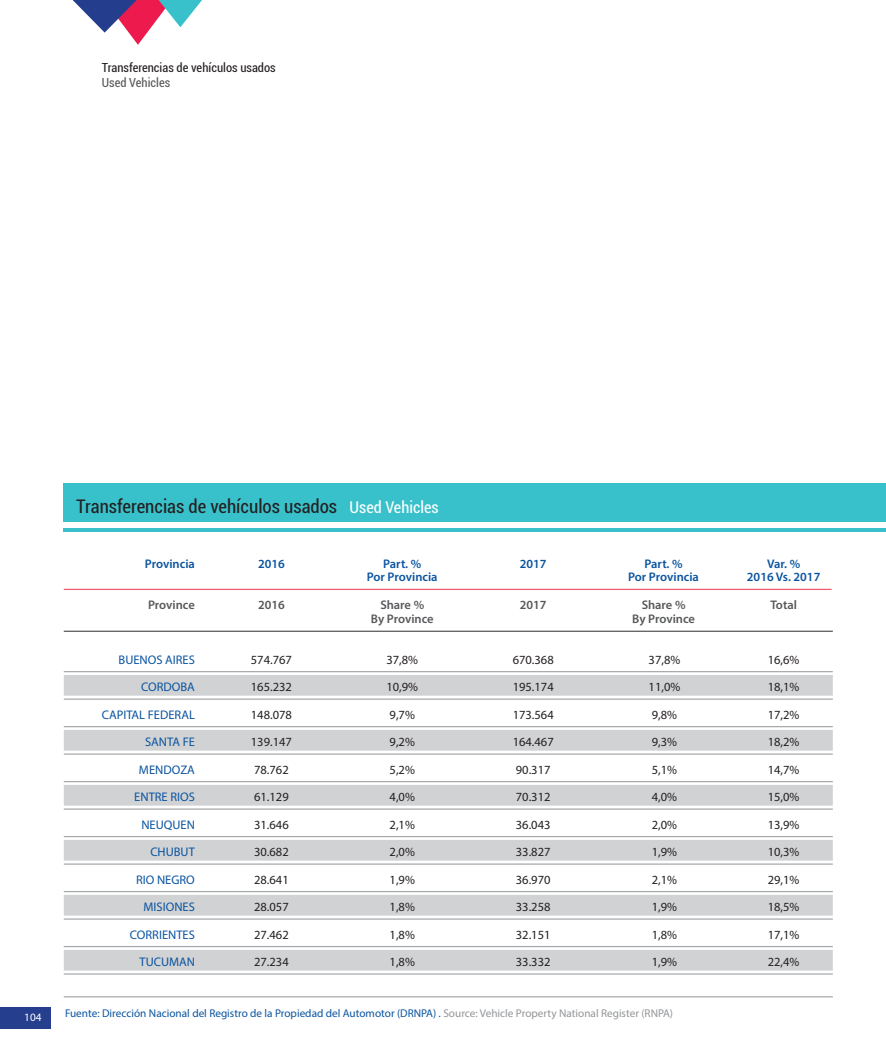
<style>
.page{position:relative;width:886px;height:1063px;background:#fff}
.page>*{position:absolute;margin:0;border:0;box-sizing:border-box;transform-origin:0 0}
.Parafo_Datos_Center{font:condensed 18.75px "Roboto";color:#231f20}
.Parafo_Datos_Center-2{font:12.5px "Myriad Pro";color:#231f20}
.Parafo_Datos_Center-3{font:12.5px "Myriad Pro";color:#0a54a0}
.Parafo_Datos_Center-4{font:600 12.5px "Myriad Pro";color:#0a54a0}
.Parafo_Datos_Center-5{font:600 12.5px "Myriad Pro";color:#57585a}
.t1{font:condensed 12.5px "Roboto";color:#231f20}
.t2{font:condensed 12.5px "Roboto";color:#57585a}
.t3{font:11.25px "Myriad Pro";color:#0a54a0}
.t4{font:11.25px "Myriad Pro";color:#fff}
.s1{font-size:16.25px;color:#fff}
.s2{color:#939598}
</style>
<div class="page">
<div style="left:0;top:1008px;width:51px;height:21px;background:#253f8e"></div>
<hr style="left:64px;top:996px;width:769px;height:1px;background:#a8a9ad">
<svg style="left:72px;top:0;width:130px;height:45px"></svg>
<div style="left:64px;top:895px;width:769px;height:21px;background:#d1d2d4"></div>
<div style="left:64px;top:675px;width:769px;height:21px;background:#d1d2d4"></div>
<div style="left:64px;top:730px;width:769px;height:21px;background:#d1d2d4"></div>
<div style="left:64px;top:785px;width:769px;height:21px;background:#d1d2d4"></div>
<div style="left:64px;top:840px;width:769px;height:21px;background:#d1d2d4"></div>
<div style="left:64px;top:950px;width:769px;height:21px;background:#d1d2d4"></div>
<hr style="left:64px;top:589px;width:767px;height:1px;background:#f05b66">
<hr style="left:64px;top:631px;width:769px;height:1px;background:#57585a">
<hr style="left:64px;top:671px;width:769px;height:1px;background:#a8a9ad">
<hr style="left:64px;top:699px;width:769px;height:1px;background:#a8a9ad">
<hr style="left:64px;top:726px;width:769px;height:1px;background:#a8a9ad">
<hr style="left:64px;top:754px;width:769px;height:1px;background:#a8a9ad">
<hr style="left:64px;top:781px;width:769px;height:1px;background:#a8a9ad">
<hr style="left:64px;top:808px;width:769px;height:2px;background:#a8a9ad">
<hr style="left:64px;top:836px;width:769px;height:1px;background:#a8a9ad">
<hr style="left:64px;top:863px;width:769px;height:2px;background:#a8a9ad">
<hr style="left:64px;top:891px;width:769px;height:1px;background:#a8a9ad">
<hr style="left:64px;top:918px;width:769px;height:2px;background:#a8a9ad">
<hr style="left:64px;top:946px;width:769px;height:1px;background:#a8a9ad">
<hr style="left:64px;top:973px;width:769px;height:2px;background:#a8a9ad">
<div style="left:64px;top:483px;width:822px;height:39px;background:#39c1cb"></div>
<hr style="left:64px;top:528px;width:822px;height:3px;background:#39c1cb">
<p class="t1" style="left:102px;top:59px;width:175px">Transferencias de vehículos usados</p>
<p class="t2" style="left:102px;top:74px;width:70px">Used Vehicles</p>
<p class="t4" style="left:24px;top:1011px;width:19px">104</p>
<p class="Parafo_Datos_Center" style="left:76px;top:493px;width:364px">Transferencias de vehículos usados <span class="s1">Used Vehicles</span></p>
<p class="Parafo_Datos_Center-4" style="left:145px;top:555px;width:51px">Provincia</p>
<p class="Parafo_Datos_Center-5" style="left:148px;top:597px;width:48px">Province</p>
<p class="Parafo_Datos_Center-3" style="left:119px;top:652px;width:78px">BUENOS AIRES</p>
<p class="Parafo_Datos_Center-3" style="left:141px;top:679px;width:55px">CORDOBA</p>
<p class="Parafo_Datos_Center-3" style="left:102px;top:707px;width:95px">CAPITAL FEDERAL</p>
<p class="Parafo_Datos_Center-3" style="left:145px;top:734px;width:51px">SANTA FE</p>
<p class="Parafo_Datos_Center-3" style="left:139px;top:762px;width:57px">MENDOZA</p>
<p class="Parafo_Datos_Center-3" style="left:134px;top:789px;width:62px">ENTRE RIOS</p>
<p class="Parafo_Datos_Center-3" style="left:141px;top:817px;width:55px">NEUQUEN</p>
<p class="Parafo_Datos_Center-3" style="left:150px;top:844px;width:46px">CHUBUT</p>
<p class="Parafo_Datos_Center-3" style="left:136px;top:872px;width:60px">RIO NEGRO</p>
<p class="Parafo_Datos_Center-3" style="left:144px;top:899px;width:53px">MISIONES</p>
<p class="Parafo_Datos_Center-3" style="left:130px;top:927px;width:66px">CORRIENTES</p>
<p class="Parafo_Datos_Center-3" style="left:139px;top:954px;width:57px">TUCUMAN</p>
<p class="Parafo_Datos_Center-4" style="left:258px;top:555px;width:28px">2016</p>
<p class="Parafo_Datos_Center-5" style="left:258px;top:597px;width:28px">2016</p>
<p class="Parafo_Datos_Center-2" style="left:251px;top:652px;width:43px">574.767</p>
<p class="Parafo_Datos_Center-2" style="left:251px;top:679px;width:43px">165.232</p>
<p class="Parafo_Datos_Center-2" style="left:251px;top:707px;width:43px">148.078</p>
<p class="Parafo_Datos_Center-2" style="left:251px;top:734px;width:43px">139.147</p>
<p class="Parafo_Datos_Center-2" style="left:254px;top:762px;width:36px">78.762</p>
<p class="Parafo_Datos_Center-2" style="left:254px;top:789px;width:36px">61.129</p>
<p class="Parafo_Datos_Center-2" style="left:254px;top:817px;width:36px">31.646</p>
<p class="Parafo_Datos_Center-2" style="left:254px;top:844px;width:36px">30.682</p>
<p class="Parafo_Datos_Center-2" style="left:254px;top:872px;width:36px">28.641</p>
<p class="Parafo_Datos_Center-2" style="left:254px;top:899px;width:36px">28.057</p>
<p class="Parafo_Datos_Center-2" style="left:254px;top:927px;width:36px">27.462</p>
<p class="Parafo_Datos_Center-2" style="left:254px;top:954px;width:36px">27.234</p>
<p class="Parafo_Datos_Center-4" style="left:383px;top:555px;width:40px">Part. %</p>
<p class="Parafo_Datos_Center-4" style="left:367px;top:569px;width:72px">Por Provincia</p>
<p class="Parafo_Datos_Center-5" style="left:380px;top:597px;width:45px">Share %</p>
<p class="Parafo_Datos_Center-5" style="left:371px;top:610px;width:64px">By Province</p>
<p class="Parafo_Datos_Center-2" style="left:386px;top:652px;width:33px">37,8%</p>
<p class="Parafo_Datos_Center-2" style="left:386px;top:679px;width:33px">10,9%</p>
<p class="Parafo_Datos_Center-2" style="left:390px;top:707px;width:27px">9,7%</p>
<p class="Parafo_Datos_Center-2" style="left:390px;top:734px;width:27px">9,2%</p>
<p class="Parafo_Datos_Center-2" style="left:390px;top:762px;width:27px">5,2%</p>
<p class="Parafo_Datos_Center-2" style="left:390px;top:789px;width:27px">4,0%</p>
<p class="Parafo_Datos_Center-2" style="left:390px;top:817px;width:27px">2,1%</p>
<p class="Parafo_Datos_Center-2" style="left:390px;top:844px;width:27px">2,0%</p>
<p class="Parafo_Datos_Center-2" style="left:390px;top:872px;width:27px">1,9%</p>
<p class="Parafo_Datos_Center-2" style="left:390px;top:899px;width:27px">1,8%</p>
<p class="Parafo_Datos_Center-2" style="left:390px;top:927px;width:27px">1,8%</p>
<p class="Parafo_Datos_Center-2" style="left:390px;top:954px;width:27px">1,8%</p>
<p class="Parafo_Datos_Center-4" style="left:520px;top:555px;width:28px">2017</p>
<p class="Parafo_Datos_Center-5" style="left:520px;top:597px;width:28px">2017</p>
<p class="Parafo_Datos_Center-2" style="left:513px;top:652px;width:43px">670.368</p>
<p class="Parafo_Datos_Center-2" style="left:513px;top:679px;width:43px">195.174</p>
<p class="Parafo_Datos_Center-2" style="left:513px;top:707px;width:43px">173.564</p>
<p class="Parafo_Datos_Center-2" style="left:513px;top:734px;width:43px">164.467</p>
<p class="Parafo_Datos_Center-2" style="left:516px;top:762px;width:36px">90.317</p>
<p class="Parafo_Datos_Center-2" style="left:516px;top:789px;width:36px">70.312</p>
<p class="Parafo_Datos_Center-2" style="left:516px;top:817px;width:36px">36.043</p>
<p class="Parafo_Datos_Center-2" style="left:516px;top:844px;width:36px">33.827</p>
<p class="Parafo_Datos_Center-2" style="left:516px;top:872px;width:36px">36.970</p>
<p class="Parafo_Datos_Center-2" style="left:516px;top:899px;width:36px">33.258</p>
<p class="Parafo_Datos_Center-2" style="left:516px;top:927px;width:36px">32.151</p>
<p class="Parafo_Datos_Center-2" style="left:516px;top:954px;width:36px">33.332</p>
<p class="Parafo_Datos_Center-4" style="left:644px;top:555px;width:40px">Part. %</p>
<p class="Parafo_Datos_Center-4" style="left:628px;top:569px;width:72px">Por Provincia</p>
<p class="Parafo_Datos_Center-5" style="left:642px;top:597px;width:45px">Share %</p>
<p class="Parafo_Datos_Center-5" style="left:632px;top:610px;width:64px">By Province</p>
<p class="Parafo_Datos_Center-2" style="left:649px;top:652px;width:33px">37,8%</p>
<p class="Parafo_Datos_Center-2" style="left:649px;top:679px;width:33px">11,0%</p>
<p class="Parafo_Datos_Center-2" style="left:652px;top:707px;width:27px">9,8%</p>
<p class="Parafo_Datos_Center-2" style="left:652px;top:734px;width:27px">9,3%</p>
<p class="Parafo_Datos_Center-2" style="left:652px;top:762px;width:27px">5,1%</p>
<p class="Parafo_Datos_Center-2" style="left:652px;top:789px;width:27px">4,0%</p>
<p class="Parafo_Datos_Center-2" style="left:652px;top:817px;width:27px">2,0%</p>
<p class="Parafo_Datos_Center-2" style="left:652px;top:844px;width:27px">1,9%</p>
<p class="Parafo_Datos_Center-2" style="left:652px;top:872px;width:27px">2,1%</p>
<p class="Parafo_Datos_Center-2" style="left:652px;top:899px;width:27px">1,9%</p>
<p class="Parafo_Datos_Center-2" style="left:652px;top:927px;width:27px">1,8%</p>
<p class="Parafo_Datos_Center-2" style="left:652px;top:954px;width:27px">1,9%</p>
<p class="t3" style="left:65px;top:1006px;width:609px">Fuente: Dirección Nacional del Registro de la Propiedad del Automotor (DRNPA) . <span class="s2">Source: Vehicle Property National Register (RNPA)</span></p>
<p class="Parafo_Datos_Center-4" style="left:767px;top:555px;width:35px">Var. %</p>
<p class="Parafo_Datos_Center-4" style="left:747px;top:569px;width:75px">2016 Vs. 2017</p>
<p class="Parafo_Datos_Center-5" style="left:770px;top:597px;width:28px">Total</p>
<p class="Parafo_Datos_Center-2" style="left:768px;top:652px;width:33px">16,6%</p>
<p class="Parafo_Datos_Center-2" style="left:768px;top:679px;width:33px">18,1%</p>
<p class="Parafo_Datos_Center-2" style="left:768px;top:707px;width:33px">17,2%</p>
<p class="Parafo_Datos_Center-2" style="left:768px;top:734px;width:33px">18,2%</p>
<p class="Parafo_Datos_Center-2" style="left:768px;top:762px;width:33px">14,7%</p>
<p class="Parafo_Datos_Center-2" style="left:768px;top:789px;width:33px">15,0%</p>
<p class="Parafo_Datos_Center-2" style="left:768px;top:817px;width:33px">13,9%</p>
<p class="Parafo_Datos_Center-2" style="left:768px;top:844px;width:33px">10,3%</p>
<p class="Parafo_Datos_Center-2" style="left:768px;top:872px;width:33px">29,1%</p>
<p class="Parafo_Datos_Center-2" style="left:768px;top:899px;width:33px">18,5%</p>
<p class="Parafo_Datos_Center-2" style="left:768px;top:927px;width:33px">17,1%</p>
<p class="Parafo_Datos_Center-2" style="left:768px;top:954px;width:33px">22,4%</p>
</div>
